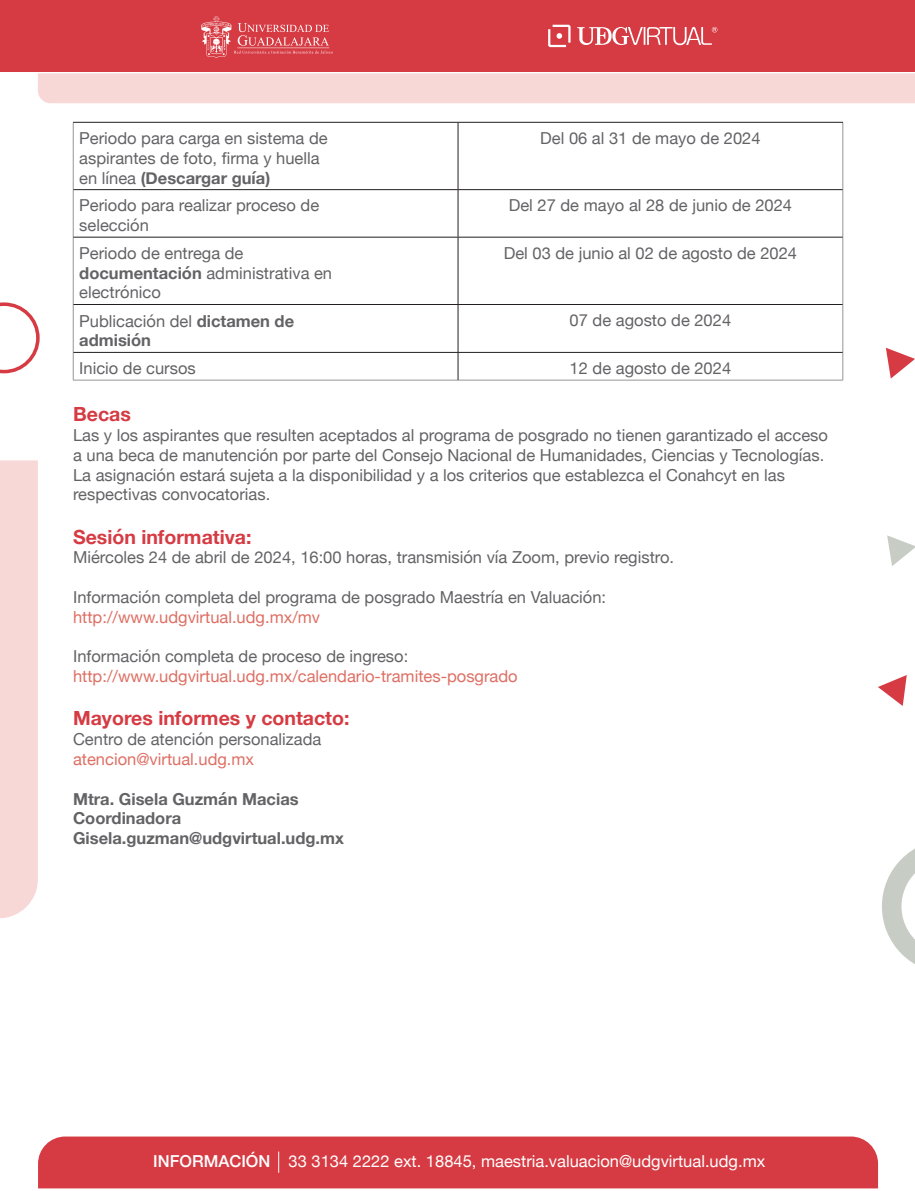
<style>
.page{position:relative;width:915px;height:1191px;background:#fff}
.page>*{position:absolute;margin:0;border:0;box-sizing:border-box;transform-origin:0 0}
.t1{font:700 19.5px "Helvetica Neue";color:#d63b43}
.t2{font:16.5px/19.8px "Helvetica Neue";color:#636366}
.t3{font:16.5px "Helvetica Neue";color:#de6f64}
.t4{font:700 16.5px/19.8px "Helvetica Neue";color:#636366}
.t5{font:16.5px "Helvetica Neue";color:#fff}
.s1{font-weight:700}
.s2{font-weight:400}
.s3{font-weight:500}
</style>
<div class="page">
<div style="left:0;top:0;width:914px;height:71px;background:#d63b43"></div>
<div style="left:38px;top:73px;width:876px;height:30px;background:#f8d8d6"></div>
<svg style="left:882px;top:849px;width:32px;height:115px"></svg>
<svg style="left:0;top:302px;width:40px;height:71px"></svg>
<div style="left:0;top:460px;width:38px;height:458px;background:#f8d8d6"></div>
<svg style="left:886px;top:348px;width:28px;height:30px"></svg>
<svg style="left:887px;top:535px;width:27px;height:31px"></svg>
<svg style="left:878px;top:675px;width:28px;height:31px"></svg>
<svg style="left:201px;top:16px;width:132px;height:42px"></svg>
<svg style="left:548px;top:25px;width:22px;height:22px"></svg>
<svg style="left:577px;top:27px;width:140px;height:19px"></svg>
<div style="left:38px;top:1136px;width:839px;height:52px;background:#d63b43"></div>
<svg style="left:278px;top:1151px;width:1px;height:21px"></svg>
<hr style="left:73px;top:123px;width:1px;height:67px;background:#939598">
<hr style="left:842px;top:123px;width:1px;height:67px;background:#939598">
<hr style="left:73px;top:190px;width:1px;height:47px;background:#939598">
<hr style="left:842px;top:190px;width:1px;height:47px;background:#939598">
<hr style="left:73px;top:237px;width:1px;height:67px;background:#939598">
<hr style="left:842px;top:237px;width:1px;height:67px;background:#939598">
<hr style="left:73px;top:304px;width:1px;height:48px;background:#939598">
<hr style="left:842px;top:304px;width:1px;height:48px;background:#939598">
<svg style="left:73px;top:353px;width:1px;height:27px"></svg>
<svg style="left:842px;top:352px;width:1px;height:28px"></svg>
<hr style="left:73px;top:380px;width:385px;height:1px;background:#939598">
<hr style="left:458px;top:380px;width:384px;height:1px;background:#939598">
<hr style="left:73px;top:122px;width:385px;height:1px;background:#231f20">
<hr style="left:458px;top:122px;width:384px;height:1px;background:#231f20">
<hr style="left:457px;top:123px;width:1px;height:66px;background:#231f20">
<hr style="left:73px;top:189px;width:385px;height:1px;background:#231f20">
<hr style="left:458px;top:189px;width:384px;height:1px;background:#231f20">
<hr style="left:457px;top:190px;width:1px;height:47px;background:#231f20">
<hr style="left:73px;top:237px;width:385px;height:1px;background:#231f20">
<hr style="left:458px;top:237px;width:384px;height:1px;background:#231f20">
<hr style="left:457px;top:237px;width:1px;height:67px;background:#231f20">
<hr style="left:73px;top:304px;width:385px;height:1px;background:#231f20">
<hr style="left:458px;top:304px;width:384px;height:1px;background:#231f20">
<hr style="left:457px;top:305px;width:1px;height:47px;background:#231f20">
<hr style="left:73px;top:352px;width:385px;height:1px;background:#231f20">
<hr style="left:458px;top:352px;width:384px;height:1px;background:#231f20">
<svg style="left:457px;top:353px;width:1px;height:27px"></svg>
<p class="t2" style="left:79px;top:129px;width:250px">Periodo para carga en sistema de aspirantes de foto, firma y huella en línea <span class="s1">(Descargar guía)</span></p>
<p class="t2" style="left:540px;top:129px;width:222px">Del 06 al 31 de mayo de 2024</p>
<p class="t2" style="left:79px;top:196px;width:241px">Periodo para realizar proceso de selección</p>
<p class="t2" style="left:508px;top:196px;width:285px">Del 27 de mayo al 28 de junio de 2024</p>
<p class="t2" style="left:79px;top:244px;width:254px">Periodo de entrega de <span class="s1">documentación</span> administrativa en electrónico</p>
<p class="t2" style="left:503px;top:244px;width:295px">Del 03 de junio al 02 de agosto de 2024</p>
<p class="t4" style="left:79px;top:311px;width:216px"><span class="s2">Publicación del</span> dictamen de admisión</p>
<p class="t2" style="left:569px;top:311px;width:163px">07 de agosto de 2024</p>
<p class="t2" style="left:79px;top:359px;width:118px">Inicio de cursos</p>
<p class="t2" style="left:569px;top:359px;width:163px">12 de agosto de 2024</p>
<p class="t1" style="left:73px;top:399px;width:59px">Becas</p>
<p class="t2" style="left:73px;top:426px;width:756px">Las y los aspirantes que resulten aceptados al programa de posgrado no tienen garantizado el acceso a una beca de manutención por parte del Consejo Nacional de Humanidades, Ciencias y Tecnologías.<br>La asignación estará sujeta a la disponibilidad y a los criterios que establezca el Conahcyt en las respectivas convocatorias.</p>
<p class="t1" style="left:73px;top:521px;width:180px">Sesión informativa:</p>
<p class="t2" style="left:73px;top:548px;width:602px">Miércoles 24 de abril de 2024, 16:00 horas, transmisión vía Zoom, previo registro.</p>
<p class="t2" style="left:73px;top:588px;width:534px">Información completa del programa de posgrado Maestría en Valuación:</p>
<p class="t3" style="left:73px;top:605px;width:248px">http://www.udgvirtual.udg.mx/mv</p>
<p class="t2" style="left:73px;top:647px;width:336px">Información completa de proceso de ingreso:</p>
<p class="t3" style="left:73px;top:664px;width:446px">http://www.udgvirtual.udg.mx/calendario-tramites-posgrado</p>
<p class="t1" style="left:73px;top:703px;width:278px">Mayores informes y contacto:</p>
<p class="t2" style="left:73px;top:730px;width:250px">Centro de atención personalizada</p>
<p class="t3" style="left:73px;top:747px;width:182px">atencion@virtual.udg.mx</p>
<p class="t4" style="left:73px;top:789px;width:272px">Mtra. Gisela Guzmán Macias<br>Coordinadora<br>Gisela.guzman@udgvirtual.udg.mx</p>
<p class="t5" style="left:153px;top:1149px;width:613px"><span class="s3">INFORMACIÓN</span> 33 3134 2222 ext. 18845, maestria.valuacion@udgvirtual.udg.mx</p>
</div>
